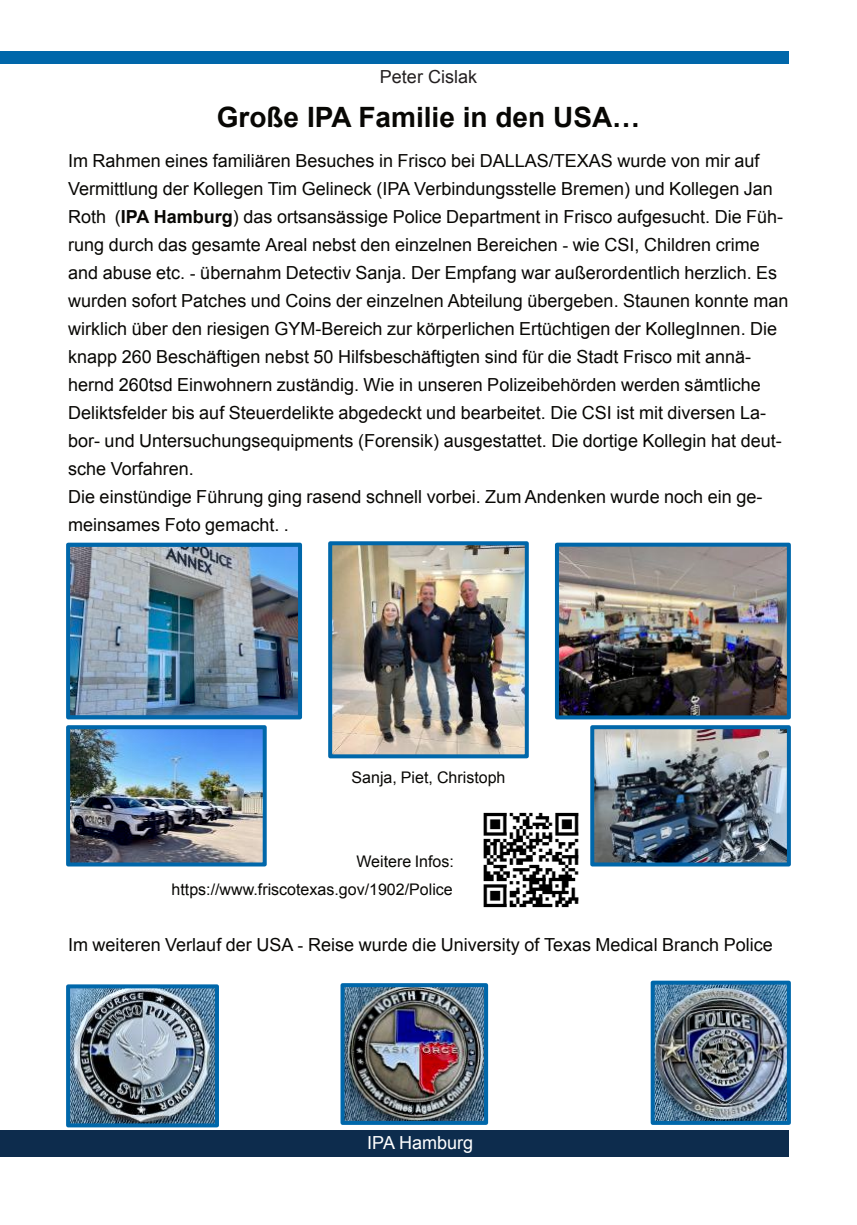
<style>
.page{position:relative;width:857px;height:1225px;background:#fff}
.page>*{position:absolute;margin:0;border:0;box-sizing:border-box;transform-origin:0 0}
.t1{font:700 28px "Arial";color:#080704}
.t2{font:18px/28px "Arial";color:#080704}
.t3{font:18px "Arial";color:#231f20}
.t4{font:18px "Arial";color:#fff}
.t5{font:16px/28px "Arial";color:#080704;text-align:right}
.s1{font-weight:700}
.s2{font-family:"Times New Roman"}
</style>
<div class="page">
<div style="left:0;top:1130px;width:788px;height:27px;background:#0d2c4d"></div>
<div style="left:0;top:51px;width:788px;height:13px;background:#0067aa"></div>
<img style="left:333px;top:546px;width:190px;height:207px">
<div style="left:328px;top:541px;width:200px;height:217px;border:4px solid #0067aa"></div>
<img style="left:71px;top:547px;width:226px;height:167px">
<div style="left:66px;top:542px;width:236px;height:177px;border:4px solid #0067aa"></div>
<img style="left:559px;top:547px;width:226px;height:167px">
<div style="left:554px;top:542px;width:236px;height:177px;border:4px solid #0067aa"></div>
<img style="left:71px;top:730px;width:190px;height:131px">
<div style="left:66px;top:725px;width:200px;height:141px;border:4px solid #0067aa"></div>
<img style="left:595px;top:730px;width:190px;height:131px">
<div style="left:590px;top:725px;width:200px;height:141px;border:4px solid #0067aa"></div>
<img style="left:655px;top:985px;width:130px;height:135px">
<div style="left:650px;top:980px;width:140px;height:145px;border:4px solid #0067aa"></div>
<img style="left:345px;top:988px;width:138px;height:132px">
<div style="left:340px;top:983px;width:148px;height:142px;border:4px solid #0067aa"></div>
<img style="left:71px;top:989px;width:143px;height:133px">
<div style="left:66px;top:984px;width:153px;height:143px;border:4px solid #0067aa"></div>
<img style="left:483px;top:812px;width:96px;height:96px">
<p class="t3" style="left:380px;top:70px;width:99px">Peter Cislak</p>
<h1 class="t1" style="left:216px;top:107px;width:425px">Große IPA Familie in den USA…</h1>
<p class="t2" style="left:68px;top:148px;width:721px">Im Rahmen eines familiären Besuches in Frisco bei DALLAS/TEXAS wurde von mir auf Vermittlung der Kollegen Tim Gelineck (IPA Verbindungsstelle Bremen) und Kollegen Jan Roth (<span class="s1">IPA Hamburg</span>) das ortsansässige Police Department in Frisco aufgesucht. Die Füh&shy;rung durch das gesamte Areal nebst den einzelnen Bereichen <span class="s2">-</span> wie CSI, Children crime and abuse etc. <span class="s2">-</span> übernahm Detectiv Sanja. Der Empfang war außerordentlich herzlich. Es wurden sofort Patches und Coins der einzelnen Abteilung übergeben. Staunen konnte man wirklich über den riesigen GYM-Bereich zur körperlichen Ertüchtigen der KollegInnen. Die knapp 260 Beschäftigen nebst 50 Hilfsbeschäftigten sind für die Stadt Frisco mit annä&shy;hernd 260tsd Einwohnern zuständig. Wie in unseren Polizeibehörden werden sämtliche Deliktsfelder bis auf Steuerdelikte abgedeckt und bearbeitet. Die CSI ist mit diversen La&shy;bor- und Untersuchungsequipments (Forensik) ausgestattet. Die dortige Kollegin hat deut&shy;sche Vorfahren.<br>Die einstündige Führung ging rasend schnell vorbei. Zum Andenken wurde noch ein ge&shy;meinsames Foto gemacht. .</p>
<p class="t5" style="left:351px;top:765px;width:155px">Sanja, Piet, Christoph</p>
<p class="t5" style="left:171px;top:849px;width:284px">Weitere Infos: https://www.friscotexas.gov/1902/Police</p>
<p class="t2" style="left:68px;top:932px;width:705px">Im weiteren Verlauf der USA <span class="s2">-</span> Reise wurde die University of Texas Medical Branch Police</p>
<p class="t4" style="left:367px;top:1136px;width:107px">IPA Hamburg</p>
</div>
